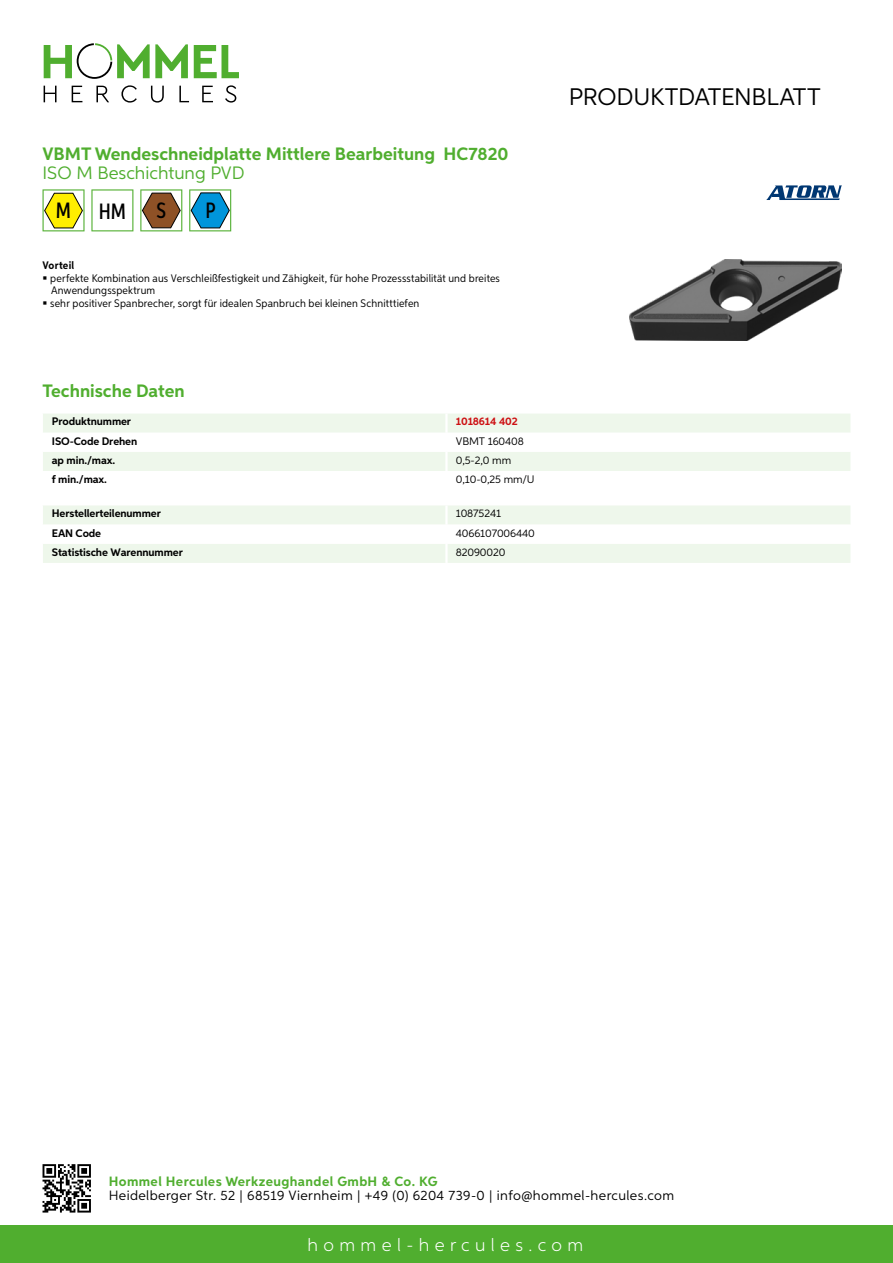
<style>
.page{position:relative;width:893px;height:1263px;background:#fff}
.page>*{position:absolute;margin:0;border:0;box-sizing:border-box;transform-origin:0 0}
.t1{font:24px "Aspira";letter-spacing:-.01em;color:#000}
.t2{font:500 22.2px "Aspira XX Nar";color:#000}
.t3{font:700 18px "Aspira";color:#50ae2f}
.t4{font:300 18px "Aspira";letter-spacing:.3em;color:#fff}
.t5{font:18px "Aspira";color:#50ae2f}
.t6{font:13.5px "Aspira";letter-spacing:.03em;color:#000}
.t7{font:700 13.5px "Aspira";letter-spacing:.03em;color:#50ae2f}
.t8{font:10.95px/12.5px "Aspira Nar";letter-spacing:.015em;color:#000}
.t9{font:700 10.95px "Aspira";letter-spacing:-.01em;color:#000}
.t10{font:10.95px "Aspira";letter-spacing:-.01em;color:#000}
.t11{font:700 10.95px "Aspira";letter-spacing:-.01em;color:#cd1013}
.t12{font:700 10.95px "Aspira Nar";letter-spacing:.015em;color:#000}
</style>
<div class="page">
<div style="left:0;top:1226px;width:893px;height:37px;background:#50ae2f"></div>
<svg style="left:43px;top:1164px;width:48px;height:48px"></svg>
<svg style="left:194px;top:45px;width:45px;height:33px"></svg>
<svg style="left:44px;top:43px;width:144px;height:36px"></svg>
<svg style="left:44px;top:86px;width:13px;height:16px"></svg>
<svg style="left:72px;top:86px;width:10px;height:16px"></svg>
<svg style="left:96px;top:86px;width:13px;height:16px"></svg>
<svg style="left:121px;top:85px;width:16px;height:18px"></svg>
<svg style="left:151px;top:86px;width:13px;height:17px"></svg>
<svg style="left:179px;top:86px;width:10px;height:16px"></svg>
<svg style="left:202px;top:86px;width:11px;height:16px"></svg>
<svg style="left:225px;top:85px;width:11px;height:18px"></svg>
<div style="left:43px;top:414px;width:807px;height:19px;background:#eef7eb"></div>
<div style="left:43px;top:452px;width:807px;height:19px;background:#eef7eb"></div>
<hr style="left:445px;top:414px;width:3px;height:19px;background:#fff">
<hr style="left:445px;top:452px;width:3px;height:19px;background:#fff">
<svg style="left:43px;top:505px;width:807px;height:58px"></svg>
<hr style="left:445px;top:544px;width:3px;height:19px;background:#fff">
<svg style="left:43px;top:189px;width:42px;height:42px"></svg>
<svg style="left:91px;top:189px;width:42px;height:42px"></svg>
<svg style="left:140px;top:189px;width:42px;height:42px"></svg>
<svg style="left:189px;top:189px;width:42px;height:42px"></svg>
<img style="left:629px;top:259px;width:213px;height:82px">
<svg style="left:766px;top:185px;width:76px;height:15px"></svg>
<h3 class="t3" style="left:43px;top:142px;width:467px">VBMT Wendeschneidplatte Mittlere Bearbeitung HC7820</h3>
<h3 class="t5" style="left:43px;top:162px;width:201px">ISO M Beschichtung PVD</h3>
<h2 class="t2" style="left:56px;top:197px;width:72px">M HM</h2>
<h2 class="t2" style="left:156px;top:197px;width:11px">S</h2>
<h2 class="t2" style="left:205px;top:197px;width:12px">P</h2>
<p class="t12" style="left:43px;top:259px;width:33px">Vorteil</p>
<p class="t8" style="left:50px;top:272px;width:451px">perfekte Kombination aus Verschleißfestigkeit und Zähigkeit, für hohe Prozessstabilität und breites<br>Anwendungsspektrum<br>sehr positiver Spanbrecher, sorgt für idealen Spanbruch bei kleinen Schnitttiefen</p>
<h3 class="t3" style="left:43px;top:379px;width:144px">Technische Daten</h3>
<p class="t9" style="left:52px;top:415px;width:81px">Produktnummer</p>
<p class="t11" style="left:456px;top:415px;width:63px">1018614 402</p>
<p class="t9" style="left:52px;top:434px;width:87px">ISO-Code Drehen</p>
<p class="t10" style="left:456px;top:434px;width:70px">VBMT 160408</p>
<p class="t9" style="left:52px;top:453px;width:65px">ap min./max.</p>
<p class="t10" style="left:456px;top:453px;width:57px">0,5-2,0 mm</p>
<p class="t9" style="left:52px;top:472px;width:57px">f min./max.</p>
<p class="t10" style="left:456px;top:472px;width:78px">0,10-0,25 mm/U</p>
<p class="t9" style="left:52px;top:507px;width:111px">Herstellerteilenummer</p>
<p class="t10" style="left:456px;top:507px;width:47px">10875241</p>
<p class="t9" style="left:52px;top:526px;width:51px">EAN Code</p>
<p class="t10" style="left:456px;top:526px;width:81px">4066107006440</p>
<p class="t9" style="left:52px;top:545px;width:132px">Statistische Warennummer</p>
<p class="t10" style="left:456px;top:545px;width:51px">82090020</p>
<h1 class="t1" style="left:569px;top:82px;width:253px">Produktdatenblatt</h1>
<p class="t7" style="left:109px;top:1172px;width:330px">Hommel Hercules Werkzeughandel GmbH &amp; Co. KG</p>
<p class="t6" style="left:109px;top:1187px;width:567px">Heidelberger Str. 52 | 68519 Viernheim | +49 (0) 6204 739-0 | info@hommel-hercules.com</p>
<h3 class="t4" style="left:307px;top:1234px;width:277px">hommel-hercules.com</h3>
</div>
